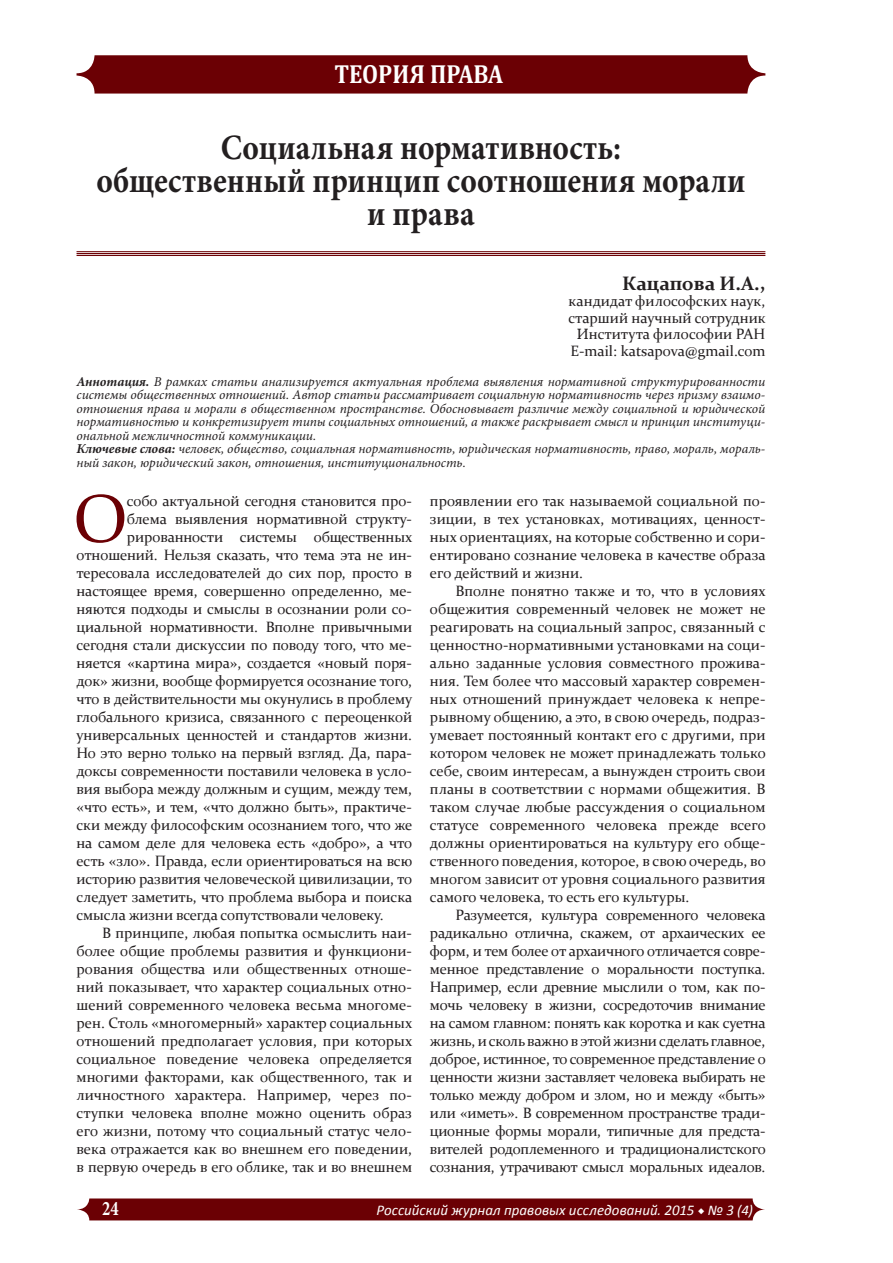
<style>
.page{position:relative;width:893px;height:1263px;background:#fff}
.page>*{position:absolute;margin:0;border:0;box-sizing:border-box;transform-origin:0 0}
.t1{font:67.65px "Constantia";color:#6b0004}
.Рубрика{font:700 35.7px/33px "Minion Pro";letter-spacing:.01em;color:#231f20;text-align:center;scale:.88 1}
.t2{font:700 26.25px "Cambria";color:#fff;scale:.88 1}
.t3{font:700 20.7px "Minion Pro";color:#fff;scale:.8 1}
.t4{font:700 19.5px "Constantia";color:#231f20}
.t5{font:15px/18px "Constantia";letter-spacing:-.01em;color:#231f20;text-align:justify}
.t6{font:italic 14.85px "Calibri";letter-spacing:.005em;color:#fff}
.t7{font:italic 13.5px/13.5px "Minion Pro";letter-spacing:-.005em;color:#231f20;text-align:justify}
.s1{font-weight:700}
.s2{font-family:"Minion Pro";font-weight:700;font-style:normal}
</style>
<div class="page">
<svg style="left:77px;top:1198px;width:688px;height:22px;background:#720c10"></svg>
<div style="left:77px;top:55px;width:688px;height:39px;background:#6b0004;border-radius:18px"></div>
<hr style="left:77px;top:255px;width:688px;height:1px;background:#6b0004">
<hr style="left:77px;top:253px;width:688px;height:1px;background:#6b0004">
<hr style="left:77px;top:251px;width:688px;height:1px;background:#6b0004">
<h3 class="t2" style="left:334px;top:55px;width:193px">ТЕОРИЯ ПРАВА</h3>
<p class="Рубрика" style="left:97px;top:131px;width:739px">Социальная нормативность:<br>общественный принцип соотношения морали и права</p>
<p class="t4" style="left:622px;top:269px;width:145px">Кацапова И.А.,</p>
<p class="t5" style="left:569px;top:291px;width:198px">кандидат философских наук,</p>
<p class="t5" style="left:568px;top:308px;width:199px">старший научный сотрудник</p>
<p class="t5" style="left:577px;top:324px;width:190px">Института философии РАН</p>
<p class="t5" style="left:570px;top:341px;width:197px">E-mail: katsapova@gmail.com</p>
<p class="t7" style="left:77px;top:374px;width:690px"><span class="s1">Аннотация.</span> В рамках статьи анализируется актуальная проблема выявления нормативной структурированности системы общественных отношений. Автор статьи рассматривает социальную нормативность через призму взаимо&shy;отношения права и морали в общественном пространстве. Обосновывает различие между социальной и юридической нормативностью и конкретизирует типы социальных отношений, а также раскрывает смысл и принцип институци&shy;ональной межличностной коммуникации.</p>
<p class="t7" style="left:77px;top:442px;width:690px"><span class="s1">Ключевые слова:</span> человек, общество, социальная нормативность, юридическая нормативность, право, мораль, мораль&shy;ный закон, юридический закон, отношения, институциональность.</p>
<p class="t1" style="left:73px;top:473px;width:56px">О</p>
<p class="t5" style="left:127px;top:491px;width:286px">собо актуальной сегодня становится про-</p>
<p class="t5" style="left:430px;top:491px;width:337px">проявлении его так называемой социальной по&shy;зиции, в тех установках, мотивациях, ценност&shy;ных ориентациях, на которые собственно и сори&shy;ентировано сознание человека в качестве образа его действий и жизни.</p>
<p class="t5" style="left:430px;top:581px;width:337px;text-indent:26px">Вполне понятно также и то, что в условиях общежития современный человек не может не реагировать на социальный запрос, связанный с ценностно-нормативными установками на соци&shy;ально заданные условия совместного прожива&shy;ния. Тем более что массовый характер современ&shy;ных отношений принуждает человека к непре&shy;рывному общению, а это, в свою очередь, подраз&shy;умевает постоянный контакт его с другими, при котором человек не может принадлежать только себе, своим интересам, а вынужден строить свои планы в соответствии с нормами общежития. В таком случае любые рассуждения о социальном статусе современного человека прежде всего должны ориентироваться на культуру его обще&shy;ственного поведения, которое, в свою очередь, во многом зависит от уровня социального развития самого человека, то есть его культуры.</p>
<p class="t5" style="left:430px;top:905px;width:337px;text-indent:26px">Разумеется, культура современного человека радикально отлична, скажем, от архаических ее форм, и тем более от архаичного отличается совре&shy;менное представление о моральности поступка.<br>Например, если древние мыслили о том, как по&shy;мочь человеку в жизни, сосредоточив внимание на самом главном: понять как коротка и как суетна жизнь, и сколь важно в этой жизни сделать главное, доброе, истинное, то современное представление о ценности жизни заставляет человека выбирать не только между добром и злом, но и между «быть» или «иметь». В современном пространстве тради&shy;ционные формы морали, типичные для предста&shy;вителей родоплеменного и традиционалистского сознания, утрачивают смысл моральных идеалов.</p>
<p class="t5" style="left:127px;top:509px;width:286px">блема выявления нормативной структу-</p>
<p class="t5" style="left:127px;top:527px;width:287px">рированности системы общественных</p>
<p class="t5" style="left:77px;top:545px;width:337px">отношений. Нельзя сказать, что тема эта не ин-</p>
<p class="t5" style="left:77px;top:563px;width:337px">тересовала исследователей до сих пор, просто в</p>
<p class="t5" style="left:77px;top:581px;width:337px">настоящее время, совершенно определенно, ме-</p>
<p class="t5" style="left:77px;top:599px;width:337px">няются подходы и смыслы в осознании роли со-</p>
<p class="t5" style="left:77px;top:617px;width:337px">циальной нормативности. Вполне привычными</p>
<p class="t5" style="left:77px;top:635px;width:337px">сегодня стали дискуссии по поводу того, что ме-</p>
<p class="t5" style="left:77px;top:653px;width:337px">няется «картина мира», создается «новый поря-</p>
<p class="t5" style="left:77px;top:671px;width:337px">док» жизни, вообще формируется осознание того,</p>
<p class="t5" style="left:77px;top:689px;width:337px">что в действительности мы окунулись в проблему</p>
<p class="t5" style="left:77px;top:707px;width:337px">глобального кризиса, связанного с переоценкой</p>
<p class="t5" style="left:77px;top:725px;width:337px">универсальных ценностей и стандартов жизни.</p>
<p class="t5" style="left:77px;top:743px;width:337px">Но это верно только на первый взгляд. Да, пара-</p>
<p class="t5" style="left:77px;top:761px;width:337px">доксы современности поставили человека в усло-</p>
<p class="t5" style="left:77px;top:779px;width:337px">вия выбора между должным и сущим, между тем,</p>
<p class="t5" style="left:77px;top:797px;width:337px">«что есть», и тем, «что должно быть», практиче-</p>
<p class="t5" style="left:77px;top:815px;width:337px">ски между философским осознанием того, что же</p>
<p class="t5" style="left:77px;top:833px;width:337px">на самом деле для человека есть «добро», а что</p>
<p class="t5" style="left:77px;top:851px;width:337px">есть «зло». Правда, если ориентироваться на всю</p>
<p class="t5" style="left:77px;top:869px;width:337px">историю развития человеческой цивилизации, то</p>
<p class="t5" style="left:77px;top:887px;width:337px">следует заметить, что проблема выбора и поиска</p>
<p class="t5" style="left:77px;top:905px;width:309px">смысла жизни всегда сопутствовали человеку.</p>
<p class="t5" style="left:77px;top:923px;width:337px;text-indent:26px">В принципе, любая попытка осмыслить наи&shy;более общие проблемы развития и функциони&shy;рования общества или общественных отноше&shy;ний показывает, что характер социальных отно&shy;шений современного человека весьма многоме&shy;рен. Столь «многомерный» характер социальных отношений предполагает условия, при которых социальное поведение человека определяется многими факторами, как общественного, так и личностного характера. Например, через по&shy;ступки человека вполне можно оценить образ его жизни, потому что социальный статус чело&shy;века отражается как во внешнем его поведении, в первую очередь в его облике, так и во внешнем</p>
<h3 class="t3" style="left:102px;top:1194px;width:22px">24</h3>
<p class="t6" style="left:377px;top:1200px;width:378px">Российский журнал правовых исследований. 2015 <span class="s2">◆</span> № 3 (4)</p>
</div>
